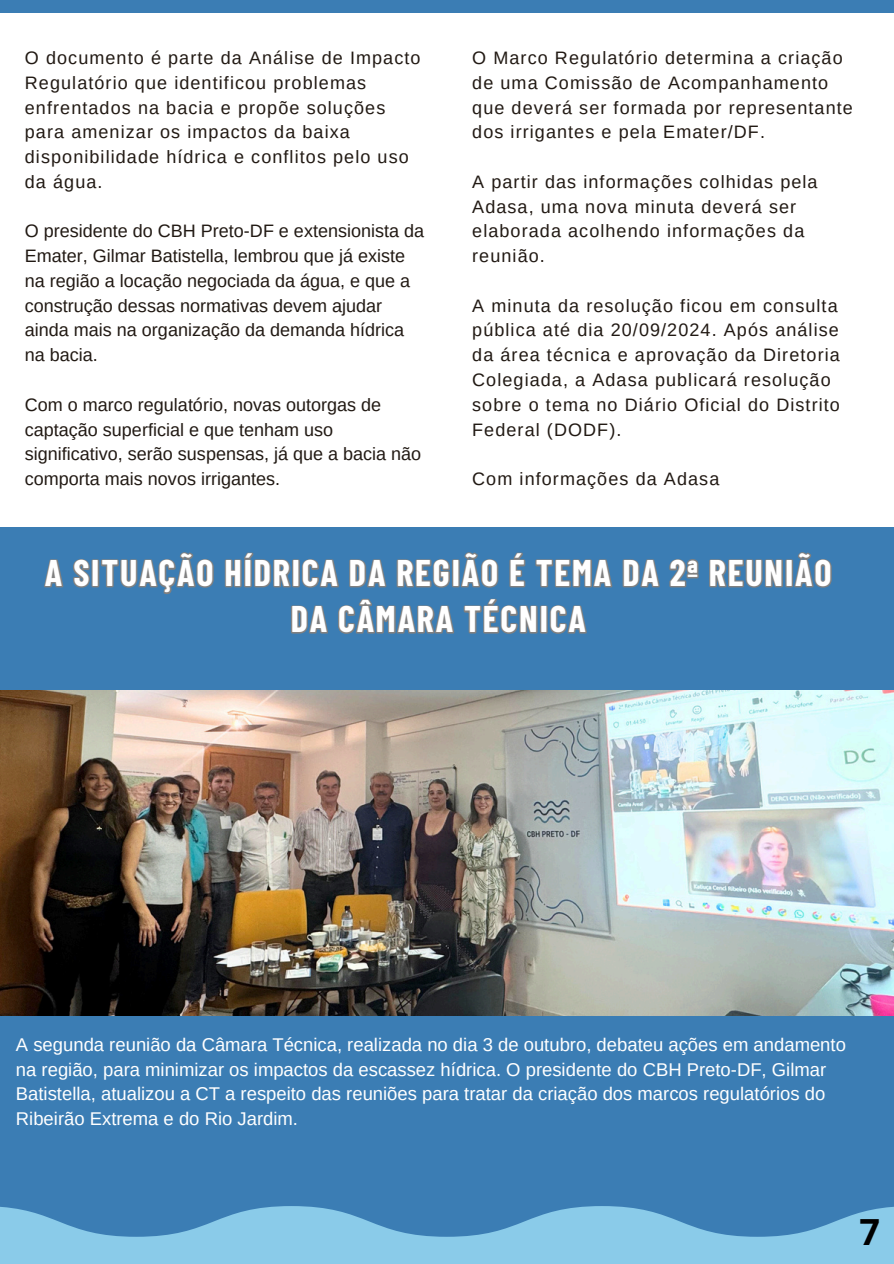
<style>
.page{position:relative;width:894px;height:1264px;background:#fff}
.page>*{position:absolute;margin:0;border:0;box-sizing:border-box;transform-origin:0 0}
.t1{font:700 36.15px/46.2px "Barlow Condensed";letter-spacing:.05em;color:#fff;text-align:center}
.t2{font:700 36px "Open Sans";color:#000}
.t3{font:18.45px/24.8px "Arimo";color:#fff}
.t4{font:18px/24.8px "Arimo";letter-spacing:.06em;color:#211913}
.t5{font:18px/24.8px "Arimo";color:#211913}
</style>
<div class="page">
<div style="left:0;top:0;width:893px;height:12px;background:#3b7db4"></div>
<div style="left:0;top:527px;width:893px;height:736px;background:#3b7db4"></div>
<svg style="left:0;top:1206px;width:893px;height:57px;fill:#8acbe9"></svg>
<img style="left:0;top:690px;width:893px;height:325px">
<svg style="left:44px;top:552px;width:788px;height:42px"></svg>
<svg style="left:289px;top:581px;width:299px;height:53px"></svg>
<p class="t4" style="left:25px;top:45px;width:397px">O documento é parte da Análise de Impacto Regulatório que identificou problemas enfrentados na bacia e propõe soluções para amenizar os impactos da baixa disponibilidade hídrica e conflitos pelo uso da água.</p>
<p class="t5" style="left:25px;top:219px;width:400px">O presidente do CBH Preto-DF e extensionista da Emater, Gilmar Batistella, lembrou que já existe na região a locação negociada da água, e que a construção dessas normativas devem ajudar ainda mais na organização da demanda hídrica na bacia.</p>
<p class="t5" style="left:25px;top:392px;width:397px">Com o marco regulatório, novas outorgas de captação superficial e que tenham uso significativo, serão suspensas, já que a bacia não comporta mais novos irrigantes.</p>
<p class="t4" style="left:472px;top:45px;width:382px">O Marco Regulatório determina a criação de uma Comissão de Acompanhamento que deverá ser formada por representante dos irrigantes e pela Emater/DF.</p>
<p class="t4" style="left:472px;top:169px;width:347px">A partir das informações colhidas pela<br>Adasa, uma nova minuta deverá ser elaborada acolhendo informações da reunião.</p>
<p class="t4" style="left:472px;top:293px;width:369px">A minuta da resolução ficou em consulta pública até dia 20/09/2024. Após análise da área técnica e aprovação da Diretoria Colegiada, a Adasa publicará resolução sobre o tema no Diário Oficial do Distrito Federal (DODF).</p>
<h1 class="t4" style="left:472px;top:466px;width:248px">Com informações da Adasa</h1>
<p class="t1" style="left:45px;top:548px;width:787px">A SITUAÇÃO HÍDRICA DA REGIÃO É TEMA DA 2ª REUNIÃO<br>DA CÂMARA TÉCNICA</p>
<p class="t3" style="left:16px;top:1031px;width:831px">A segunda reunião da Câmara Técnica, realizada no dia 3 de outubro, debateu ações em andamento na região, para minimizar os impactos da escassez hídrica. O presidente do CBH Preto-DF, Gilmar Batistella, atualizou a CT a respeito das reuniões para tratar da criação dos marcos regulatórios do Ribeirão Extrema e do Rio Jardim.</p>
<p class="t2" style="left:859px;top:1206px;width:22px">7</p>
</div>
